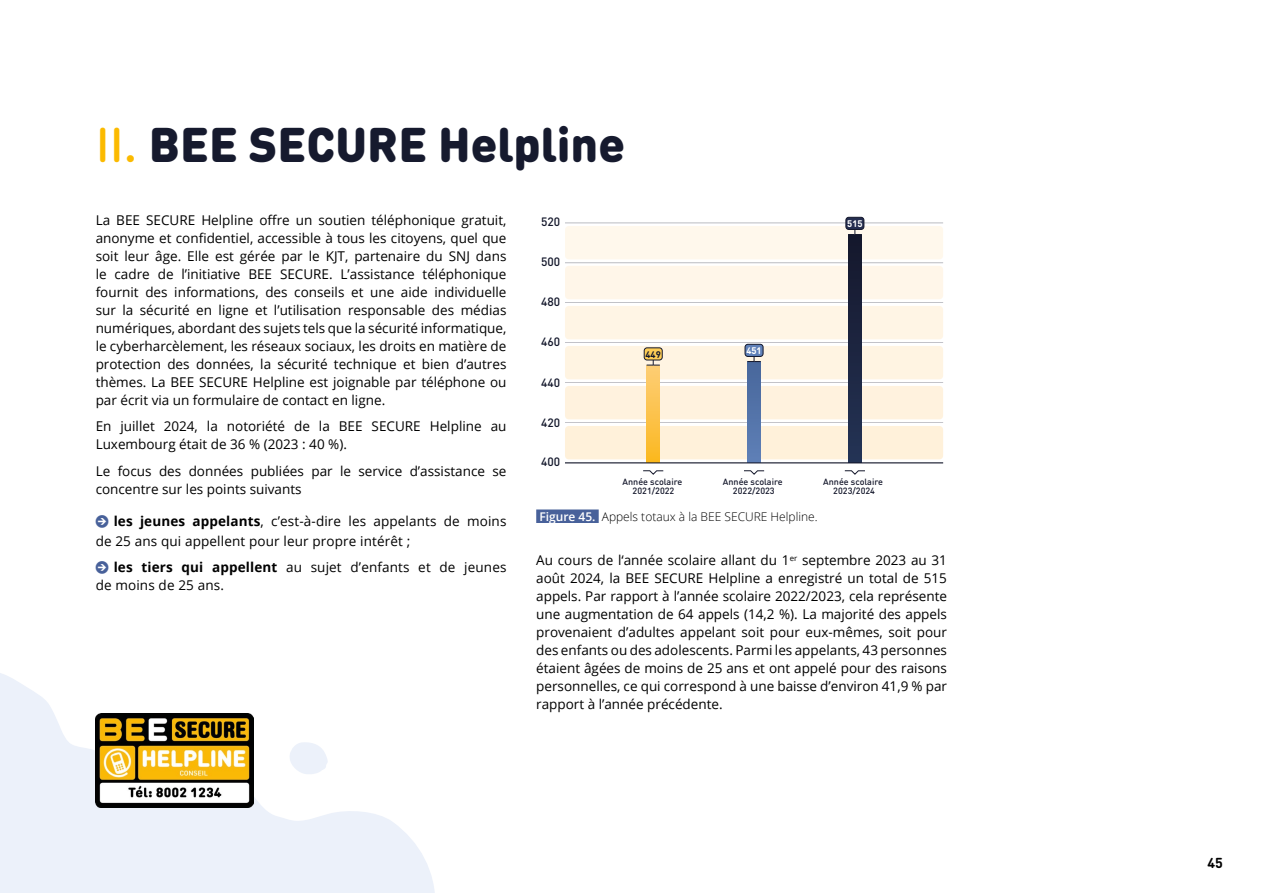
<style>
.page{position:relative;width:1263px;height:893px;background:#fff}
.page>*{position:absolute;margin:0;border:0;box-sizing:border-box;transform-origin:0 0}
.t1{font:900 48px "DIN Round Pro";color:#161a2e}
.t2{font:700 14.25px "DIN Round Pro";color:#000}
.t3{font:13.5px/18px "Open Sans";color:#000}
.Mention_de_graphe__figure{font:300 12px "Open Sans";color:#000}
.t4{font:500 12px "DIN Round Pro";color:#13172b}
.t5{font:700 9.45px "DIN Round Pro";color:#fff}
.t6{font:700 9.45px "DIN Round Pro";color:#13172b}
.t7{font:500 9px/9px "DIN Round Pro";color:#14172b;text-align:center}
.s1{font-weight:500;color:#fbba00}
.s2{font-family:"Arrowstfb";color:#48619a}
.s3{font-weight:700}
.s4{font-weight:600;color:#fff}
</style>
<div class="page">
<svg style="left:0;top:673px;width:435px;height:220px;fill:#ecf1fa"></svg>
<div style="left:536px;top:509px;width:63px;height:14px;background:#48619a"></div>
<img style="left:96px;top:714px;width:157px;height:94px">
<svg style="left:288px;top:742px;width:40px;height:33px"></svg>
<div style="left:565px;top:306px;width:378px;height:33px;background:#fff5e5;border-radius:4px"></div>
<div style="left:565px;top:266px;width:378px;height:33px;background:#fff6e9;border-radius:4px"></div>
<div style="left:565px;top:226px;width:378px;height:33px;background:#fff8ec;border-radius:4px"></div>
<hr style="left:565px;top:302px;width:378px;height:1px;background:#14172b">
<div style="left:565px;top:346px;width:378px;height:33px;background:#fff4e2;border-radius:4px"></div>
<hr style="left:565px;top:342px;width:378px;height:1px;background:#14172b">
<div style="left:565px;top:386px;width:378px;height:33px;background:#fff2de;border-radius:4px"></div>
<hr style="left:565px;top:382px;width:378px;height:1px;background:#14172b">
<div style="left:565px;top:426px;width:378px;height:33px;background:#fff1da;border-radius:4px"></div>
<hr style="left:565px;top:422px;width:378px;height:1px;background:#14172b">
<hr style="left:565px;top:262px;width:378px;height:1px;background:#14172b">
<hr style="left:565px;top:223px;width:378px;height:1px;background:#14172b">
<svg style="left:848px;top:235px;width:13px;height:228px;background:#1c2540"></svg>
<svg style="left:747px;top:362px;width:14px;height:101px"></svg>
<svg style="left:647px;top:366px;width:13px;height:97px"></svg>
<hr style="left:565px;top:463px;width:378px;height:1px;background:#14172b">
<svg style="left:643px;top:470px;width:21px;height:5px"></svg>
<svg style="left:744px;top:470px;width:21px;height:5px"></svg>
<svg style="left:844px;top:470px;width:21px;height:5px"></svg>
<svg style="left:747px;top:357px;width:14px;height:5px"></svg>
<div style="left:745px;top:344px;width:18px;height:12px;background:#5f80b8;border-radius:3px"></div>
<div style="left:745px;top:344px;width:18px;height:13px;border:1px solid #13172b;border-radius:3px"></div>
<svg style="left:848px;top:230px;width:13px;height:5px"></svg>
<div style="left:846px;top:217px;width:18px;height:12px;background:#252e50;border-radius:3px"></div>
<div style="left:846px;top:217px;width:18px;height:13px;border:1px solid #13172b;border-radius:3px"></div>
<svg style="left:647px;top:360px;width:13px;height:6px"></svg>
<div style="left:644px;top:348px;width:18px;height:12px;background:#fdcc55;border-radius:3px"></div>
<div style="left:644px;top:348px;width:18px;height:12px;border:1px solid #13172b;border-radius:3px"></div>
<h1 class="t1" style="left:96px;top:108px;width:531px"><span class="s1">II.</span> BEE SECURE Helpline</h1>
<p class="t3" style="left:96px;top:211px;width:412px;text-align:justify">La BEE SECURE Helpline offre un soutien téléphonique gratuit, anonyme et confidentiel, accessible à tous les citoyens, quel que soit leur âge. Elle est gérée par le KJT, partenaire du SNJ dans le cadre de l’initiative BEE SECURE. L’assistance téléphonique fournit des informations, des conseils et une aide individuelle sur la sécurité en ligne et l’utilisation responsable des médias numériques, abordant des sujets tels que la sécurité informatique, le cyberharcèlement, les réseaux sociaux, les droits en matière de protection des données, la sécurité technique et bien d’autres thèmes. La BEE SECURE Helpline est joignable par téléphone ou par écrit via un formulaire de contact en ligne.</p>
<p class="t3" style="left:96px;top:417px;width:412px">En juillet 2024, la notoriété de la BEE SECURE Helpline au<br>Luxembourg était de 36 % (2023 : 40 %).</p>
<p class="t3" style="left:96px;top:462px;width:412px">Le focus des données publiées par le service d’assistance se concentre sur les points suivants</p>
<p class="t3" style="left:96px;top:511px;width:412px;line-height:19.5px"><span class="s2">J</span> <span class="s3">les jeunes appelants</span>, c’est-à-dire les appelants de moins de 25 ans qui appellent pour leur propre intérêt ;</p>
<p class="t3" style="left:96px;top:558px;width:412px"><span class="s2">J</span> <span class="s3">les tiers qui appellent</span> au sujet d’enfants et de jeunes de moins de 25 ans.</p>
<p class="t4" style="left:541px;top:214px;width:21px">520</p>
<p class="t4" style="left:541px;top:254px;width:21px">500</p>
<p class="t4" style="left:541px;top:294px;width:21px">480</p>
<p class="t4" style="left:541px;top:334px;width:21px">460</p>
<p class="t4" style="left:541px;top:374px;width:21px">440</p>
<p class="t4" style="left:541px;top:414px;width:21px">420</p>
<p class="t4" style="left:541px;top:454px;width:21px">400</p>
<p class="t6" style="left:645px;top:347px;width:17px">449</p>
<p class="t5" style="left:746px;top:344px;width:17px">451</p>
<p class="t5" style="left:847px;top:217px;width:17px">515</p>
<p class="t7" style="left:622px;top:477px;width:61px">Année scolaire<br>2021/2022</p>
<p class="t7" style="left:723px;top:477px;width:61px">Année scolaire<br>2022/2023</p>
<p class="t7" style="left:823px;top:477px;width:61px">Année scolaire<br>2023/2024</p>
<p class="Mention_de_graphe__figure" style="left:539px;top:508px;width:280px"><span class="s4">Figure 45.</span> Appels totaux à la BEE SECURE Helpline.</p>
<p class="t3" style="left:536px;top:551px;width:412px;text-align:justify">Au cours de l‘année scolaire allant du 1<sup>er</sup> septembre 2023 au 31 août 2024, la BEE SECURE Helpline a enregistré un total de 515 appels. Par rapport à l’année scolaire 2022/2023, cela représente une augmentation de 64 appels (14,2 %). La majorité des appels provenaient d’adultes appelant soit pour eux-mêmes, soit pour des enfants ou des adolescents. Parmi les appelants, 43 personnes étaient âgées de moins de 25 ans et ont appelé pour des raisons personnelles, ce qui correspond à une baisse d’environ 41,9 % par rapport à l’année précédente.</p>
<p class="t2" style="left:1207px;top:853px;width:17px">45</p>
</div>
